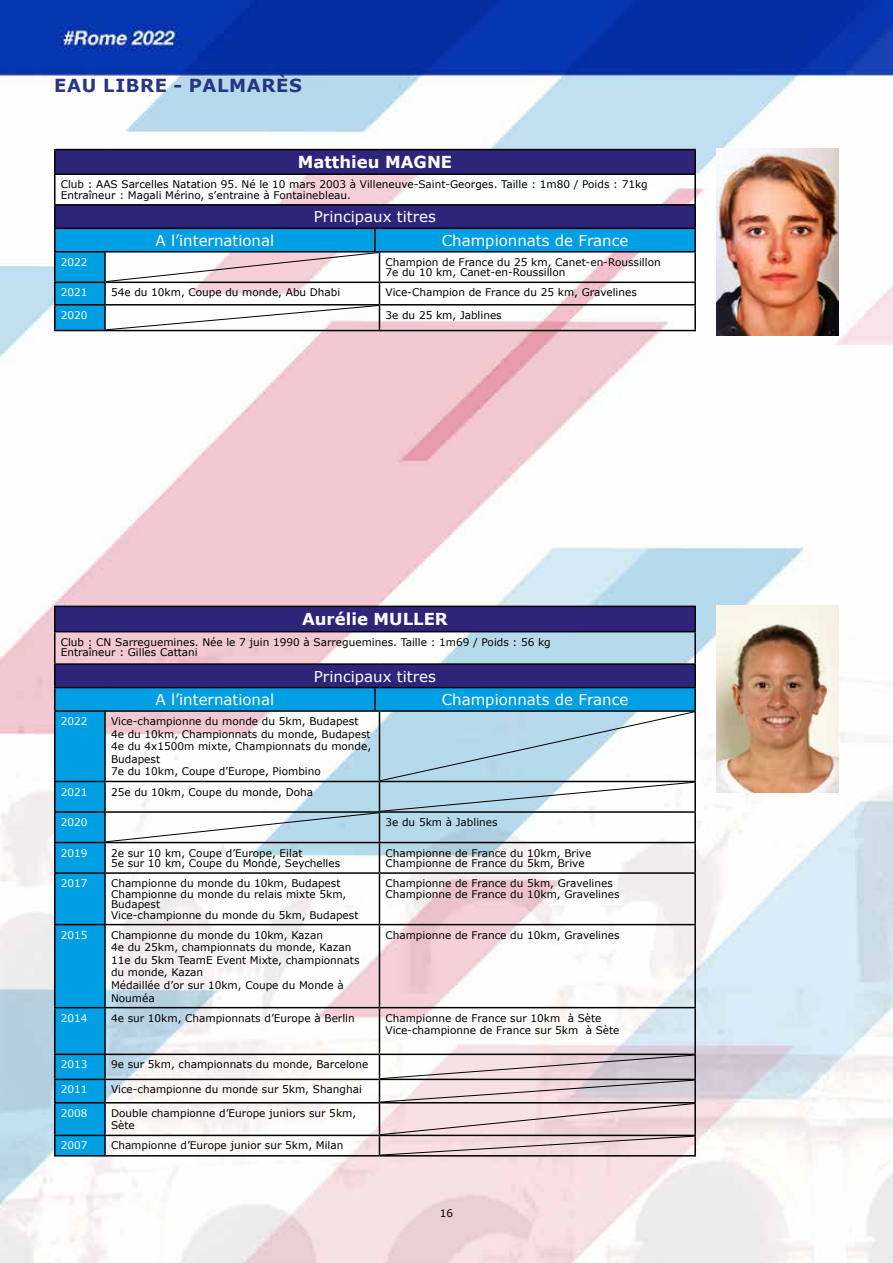
<style>
.page{position:relative;width:893px;height:1263px;background:#fff}
.page>*{position:absolute;margin:0;border:0;box-sizing:border-box;transform-origin:0 0}
.t1{font:700 18px "Verdana";letter-spacing:.035em;color:#283583}
.t2{font:700 16.5px "Verdana";color:#fff}
.t3{font:15px "Verdana";color:#fff}
.t4{font:10.5px/12.6px "Verdana";color:#000}
.t5{font:10.5px "Verdana";color:#fff}
</style>
<div class="page">
<img style="left:0;top:0;width:893px;height:1263px">
<svg style="left:56px;top:150px;width:638px;height:78px;fill:#2e247a"></svg>
<hr style="left:54px;top:149px;width:51px;height:1px;background:#000">
<hr style="left:54px;top:150px;width:2px;height:23px;background:#000">
<hr style="left:105px;top:149px;width:270px;height:1px;background:#000">
<hr style="left:379px;top:149px;width:317px;height:1px;background:#000">
<hr style="left:694px;top:150px;width:2px;height:23px;background:#000">
<hr style="left:54px;top:173px;width:51px;height:2px;background:#000">
<hr style="left:54px;top:175px;width:2px;height:29px;background:#000">
<hr style="left:105px;top:173px;width:270px;height:2px;background:#000">
<hr style="left:379px;top:173px;width:317px;height:2px;background:#000">
<hr style="left:694px;top:175px;width:2px;height:29px;background:#000">
<hr style="left:54px;top:204px;width:51px;height:2px;background:#000">
<hr style="left:54px;top:206px;width:2px;height:22px;background:#000">
<hr style="left:105px;top:204px;width:270px;height:2px;background:#000">
<hr style="left:379px;top:204px;width:317px;height:2px;background:#000">
<hr style="left:694px;top:206px;width:2px;height:22px;background:#000">
<hr style="left:54px;top:253px;width:2px;height:29px;background:#000">
<hr style="left:694px;top:253px;width:2px;height:29px;background:#000">
<hr style="left:54px;top:283px;width:2px;height:21px;background:#000">
<hr style="left:694px;top:283px;width:2px;height:21px;background:#000">
<hr style="left:54px;top:306px;width:2px;height:24px;background:#000">
<hr style="left:694px;top:306px;width:2px;height:24px;background:#000">
<hr style="left:54px;top:229px;width:2px;height:22px;background:#000">
<hr style="left:54px;top:228px;width:51px;height:1px;background:#000">
<hr style="left:379px;top:228px;width:317px;height:1px;background:#000">
<hr style="left:694px;top:229px;width:2px;height:22px;background:#000">
<hr style="left:54px;top:251px;width:51px;height:2px;background:#000">
<hr style="left:379px;top:251px;width:317px;height:2px;background:#000">
<hr style="left:54px;top:282px;width:51px;height:1px;background:#000">
<hr style="left:379px;top:282px;width:317px;height:1px;background:#000">
<hr style="left:54px;top:304px;width:51px;height:2px;background:#000">
<hr style="left:379px;top:304px;width:317px;height:2px;background:#000">
<hr style="left:54px;top:330px;width:51px;height:1px;background:#000">
<hr style="left:379px;top:330px;width:317px;height:1px;background:#000">
<svg style="left:55px;top:228px;width:640px;height:103px"></svg>
<svg style="left:56px;top:607px;width:638px;height:80px;fill:#2e247a"></svg>
<hr style="left:54px;top:606px;width:51px;height:1px;background:#000">
<hr style="left:54px;top:607px;width:2px;height:24px;background:#000">
<hr style="left:105px;top:606px;width:270px;height:1px;background:#000">
<hr style="left:379px;top:606px;width:317px;height:1px;background:#000">
<hr style="left:694px;top:607px;width:2px;height:24px;background:#000">
<hr style="left:54px;top:631px;width:51px;height:1px;background:#000">
<hr style="left:54px;top:632px;width:2px;height:31px;background:#000">
<hr style="left:105px;top:631px;width:270px;height:1px;background:#000">
<hr style="left:379px;top:631px;width:317px;height:1px;background:#000">
<hr style="left:694px;top:632px;width:2px;height:31px;background:#000">
<hr style="left:54px;top:663px;width:51px;height:2px;background:#000">
<hr style="left:54px;top:665px;width:2px;height:22px;background:#000">
<hr style="left:105px;top:663px;width:270px;height:2px;background:#000">
<hr style="left:379px;top:663px;width:317px;height:2px;background:#000">
<hr style="left:694px;top:665px;width:2px;height:22px;background:#000">
<svg style="left:54px;top:687px;width:642px;height:469px"></svg>
<img style="left:716px;top:606px;width:123px;height:186px">
<img style="left:716px;top:149px;width:123px;height:186px">
<h1 class="t1" style="left:54px;top:72px;width:249px">EAU LIBRE - PALMARÈS</h1>
<h2 class="t2" style="left:298px;top:150px;width:156px">Matthieu MAGNE</h2>
<p class="t4" style="left:61px;top:179px;width:589px;line-height:10.5px">Club : AAS Sarcelles Natation 95. Né le 10 mars 2003 à Villeneuve-Saint-Georges. Taille : 1m80 / Poids : 71kg<br>Entraîneur : Magali Mérino, s’entraine à Fontainebleau.</p>
<h3 class="t3" style="left:314px;top:207px;width:124px">Principaux titres</h3>
<h3 class="t3" style="left:155px;top:230px;width:120px">A l’international</h3>
<h3 class="t3" style="left:442px;top:230px;width:188px">Championnats de France</h3>
<p class="t5" style="left:61px;top:255px;width:28px">2022</p>
<p class="t4" style="left:385px;top:257px;width:277px;line-height:10.5px">Champion de France du 25 km, Canet-en-Roussillon<br>7e du 10 km, Canet-en-Roussillon</p>
<p class="t5" style="left:61px;top:285px;width:28px">2021</p>
<p class="t4" style="left:111px;top:286px;width:231px">54e du 10km, Coupe du monde, Abu Dhabi</p>
<p class="t4" style="left:385px;top:286px;width:253px">Vice-Champion de France du 25 km, Gravelines</p>
<p class="t5" style="left:61px;top:308px;width:28px">2020</p>
<p class="t4" style="left:385px;top:309px;width:118px">3e du 25 km, Jablines</p>
<h2 class="t2" style="left:302px;top:607px;width:147px">Aurélie MULLER</h2>
<p class="t4" style="left:61px;top:636px;width:492px;line-height:10.5px">Club : CN Sarreguemines. Née le 7 juin 1990 à Sarreguemines. Taille : 1m69 / Poids : 56 kg<br>Entraîneur : Gilles Cattani</p>
<h3 class="t3" style="left:314px;top:666px;width:124px">Principaux titres</h3>
<h3 class="t3" style="left:155px;top:689px;width:120px">A l’international</h3>
<h3 class="t3" style="left:442px;top:689px;width:188px">Championnats de France</h3>
<p class="t5" style="left:61px;top:714px;width:28px">2022</p>
<p class="t4" style="left:111px;top:715px;width:262px">Vice-championne du monde du 5km, Budapest 4e du 10km, Championnats du monde, Budapest 4e du 4x1500m mixte, Championnats du monde, Budapest<br>7e du 10km, Coupe d’Europe, Piombino</p>
<p class="t5" style="left:61px;top:784px;width:28px">2021</p>
<p class="t4" style="left:111px;top:785px;width:204px">25e du 10km, Coupe du monde, Doha</p>
<p class="t5" style="left:61px;top:815px;width:28px">2020</p>
<p class="t4" style="left:385px;top:816px;width:114px">3e du 5km à Jablines</p>
<p class="t5" style="left:61px;top:845px;width:28px">2019</p>
<p class="t4" style="left:111px;top:847px;width:231px;line-height:10.5px">2e sur 10 km, Coupe d’Europe, Eilat<br>5e sur 10 km, Coupe du Monde, Seychelles</p>
<p class="t4" style="left:385px;top:847px;width:207px;line-height:10.5px">Championne de France du 10km, Brive<br>Championne de France du 5km, Brive</p>
<p class="t5" style="left:61px;top:876px;width:28px">2017</p>
<p class="t4" style="left:111px;top:878px;width:249px;line-height:10.5px">Championne du monde du 10km, Budapest<br>Championne du monde du relais mixte 5km,<br>Budapest<br>Vice-championne du monde du 5km, Budapest</p>
<p class="t4" style="left:385px;top:878px;width:236px;line-height:10.5px">Championne de France du 5km, Gravelines<br>Championne de France du 10km, Gravelines</p>
<p class="t5" style="left:61px;top:928px;width:28px">2015</p>
<p class="t4" style="left:111px;top:928px;width:250px">Championne du monde du 10km, Kazan<br>4e du 25km, championnats du monde, Kazan<br>11e du 5km TeamE Event Mixte, championnats du monde, Kazan<br>Médaillée d’or sur 10km, Coupe du Monde à<br>Nouméa</p>
<p class="t4" style="left:385px;top:928px;width:236px">Championne de France du 10km, Gravelines</p>
<p class="t5" style="left:61px;top:1011px;width:28px">2014</p>
<p class="t4" style="left:111px;top:1011px;width:245px">4e sur 10km, Championnats d’Europe à Berlin</p>
<p class="t4" style="left:385px;top:1011px;width:236px">Championne de France sur 10km à Sète<br>Vice-championne de France sur 5km à Sète</p>
<p class="t5" style="left:61px;top:1057px;width:28px">2013</p>
<p class="t4" style="left:111px;top:1058px;width:259px">9e sur 5km, championnats du monde, Barcelone</p>
<p class="t5" style="left:61px;top:1082px;width:28px">2011</p>
<p class="t4" style="left:111px;top:1083px;width:252px">Vice-championne du monde sur 5km, Shanghai</p>
<p class="t5" style="left:61px;top:1106px;width:28px">2008</p>
<p class="t4" style="left:111px;top:1106px;width:247px">Double championne d’Europe juniors sur 5km,<br>Sète</p>
<p class="t5" style="left:61px;top:1138px;width:28px">2007</p>
<p class="t4" style="left:111px;top:1139px;width:234px">Championne d’Europe junior sur 5km, Milan</p>
<p class="t4" style="left:446px;top:1207px;width:8px">8</p>
<p class="t4" style="left:440px;top:1207px;width:15px">16</p>
</div>
